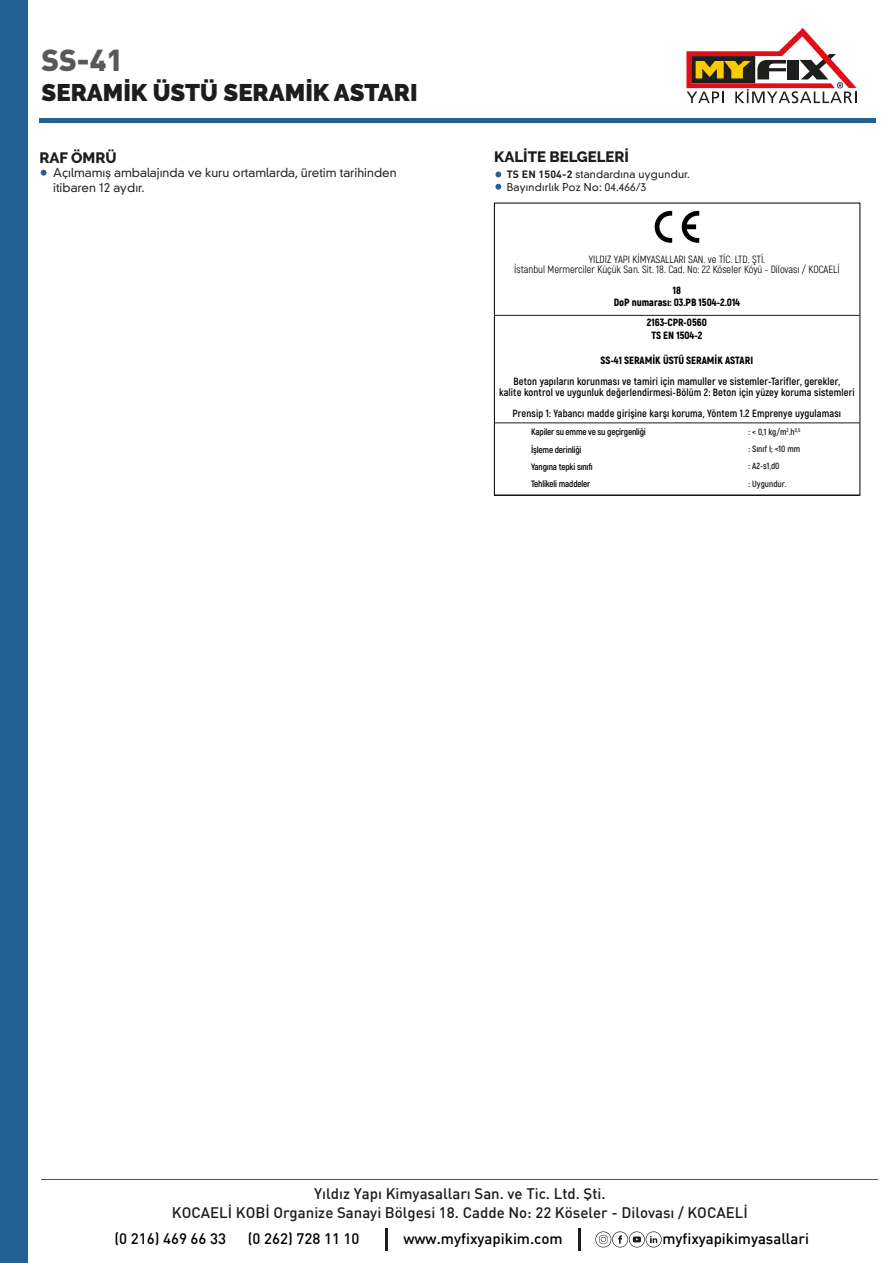
<style>
.page{position:relative;width:893px;height:1263px;background:#fff}
.page>*{position:absolute;margin:0;border:0;box-sizing:border-box;transform-origin:0 0}
.t1{font:900 30px "DIN Pro";color:#585857}
.t2{font:900 24px "Raleway";color:#1d1d1b}
.t3{font:500 15px/19.5px "DI Nbek";color:#1d1d1b;text-align:center}
.t4{font:500 15px "DI Nbek";color:#000}
.t5{font:800 15px "Raleway";color:#1d1d1b}
.t6{font:300 12px/14.4px "DIN Grotesk Std";color:#262626}
.t7{font:700 10.5px/10.5px "Akrobat";letter-spacing:.01em;color:#000;text-align:center}
.t8{font:10.5px/10.4px "Akrobat";color:#010101;text-align:center}
.t9{font:900 10.5px/12.6px "Akrobat";color:#010101;text-align:center}
.t10{font:300 10.5px/12.6px "DIN Grotesk Std";letter-spacing:.015em;color:#1d1d1b}
.t11{font:700 9.15px/17.1px "Akrobat";letter-spacing:-.02em;color:#000}
.t12{font:700 9px/17.4px "Akrobat";color:#1d1d1b}
.s1{font-family:"DIN Pro";font-weight:700}
</style>
<div class="page">
<div style="left:0;top:0;width:28px;height:1263px;background:#236093"></div>
<svg style="left:595px;top:1231px;width:67px;height:16px"></svg>
<hr style="left:385px;top:1228px;width:3px;height:22px;background:#1d1d1b">
<hr style="left:578px;top:1228px;width:2px;height:22px;background:#1d1d1b">
<svg style="left:495px;top:172px;width:6px;height:5px"></svg>
<svg style="left:495px;top:184px;width:6px;height:6px"></svg>
<svg style="left:686px;top:28px;width:171px;height:75px"></svg>
<hr style="left:42px;top:1179px;width:836px;height:1px;background:#236093">
<hr style="left:39px;top:119px;width:836px;height:4px;background:#236093">
<svg style="left:41px;top:170px;width:6px;height:6px"></svg>
<svg style="left:655px;top:211px;width:44px;height:32px"></svg>
<hr style="left:494px;top:495px;width:365px;height:1px;background:#010101">
<hr style="left:494px;top:423px;width:366px;height:1px;background:#1d1d1b">
<hr style="left:494px;top:315px;width:366px;height:1px;background:#1d1d1b">
<h1 class="t1" style="left:42px;top:40px;width:83px">SS-41</h1>
<h2 class="t2" style="left:42px;top:78px;width:378px">SERAMİK ÜSTÜ SERAMİK ASTARI</h2>
<h3 class="t5" style="left:39px;top:149px;width:79px">RAF ÖMRÜ</h3>
<p class="t6" style="left:53px;top:166px;width:345px">Açılmamış ambalajında ve kuru ortamlarda, üretim tarihinden itibaren 12 aydır.</p>
<h3 class="t5" style="left:494px;top:148px;width:136px">KALİTE BELGELERİ</h3>
<p class="t10" style="left:507px;top:168px;width:184px"><span class="s1">TS EN 1504-2</span> standardına uygundur.<br>Bayındırlık Poz No: 04.466/3</p>
<p class="t8" style="left:514px;top:254px;width:327px">YILDIZ YAPI KİMYASALLARI SAN. ve TİC. LTD. ŞTİ.<br>İstanbul Mermerciler Küçük San. Sit. 18. Cad. No: 22 Köseler Köyü - Dilovası / KOCAELİ</p>
<p class="t9" style="left:614px;top:284px;width:128px">18<br>DoP numarası: 03.PB 1504-2.014</p>
<p class="t9" style="left:647px;top:316px;width:61px">2163-CPR-0560<br>TS EN 1504-2</p>
<p class="t9" style="left:601px;top:354px;width:154px">SS-41 SERAMİK ÜSTÜ SERAMİK ASTARI</p>
<p class="t7" style="left:499px;top:376px;width:357px">Beton yapıların korunması ve tamiri için mamuller ve sistemler-Tarifler, gerekler,<br>kalite kontrol ve uygunluk değerlendirmesi-Bölüm 2: Beton için yüzey koruma sistemleri</p>
<p class="t7" style="left:513px;top:408px;width:330px">Prensip 1: Yabancı madde girişine karşı koruma, Yöntem 1.2 Emprenye uygulaması</p>
<p class="t11" style="left:531px;top:424px;width:116px">Kapiler su emme ve su geçirgenliği<br>İşleme derinliği<br>Yangına tepki sınıfı<br>Tehlikeli maddeler</p>
<p class="t12" style="left:749px;top:423px;width:53px">: &lt; 0,1 kg/m<sup>2</sup>.h<sup>0,5 </sup>: Sınıf I; &lt;10 mm : A2-s1,d0<br>: Uygundur.</p>
<h3 class="t3" style="left:172px;top:1183px;width:577px">Yıldız Yapı Kimyasalları San. ve Tic. Ltd. Şti.<br>KOCAELİ KOBİ Organize Sanayi Bölgesi 18. Cadde No: 22 Köseler - Dilovası / KOCAELİ</h3>
<h3 class="t4" style="left:114px;top:1229px;width:113px">(0 216) 469 66 33</h3>
<h3 class="t4" style="left:248px;top:1229px;width:113px">(0 262) 728 11 10</h3>
<h3 class="t4" style="left:403px;top:1229px;width:161px">www.myfixyapikim.com</h3>
<h3 class="t4" style="left:662px;top:1229px;width:148px">myfixyapikimyasallari</h3>
</div>
